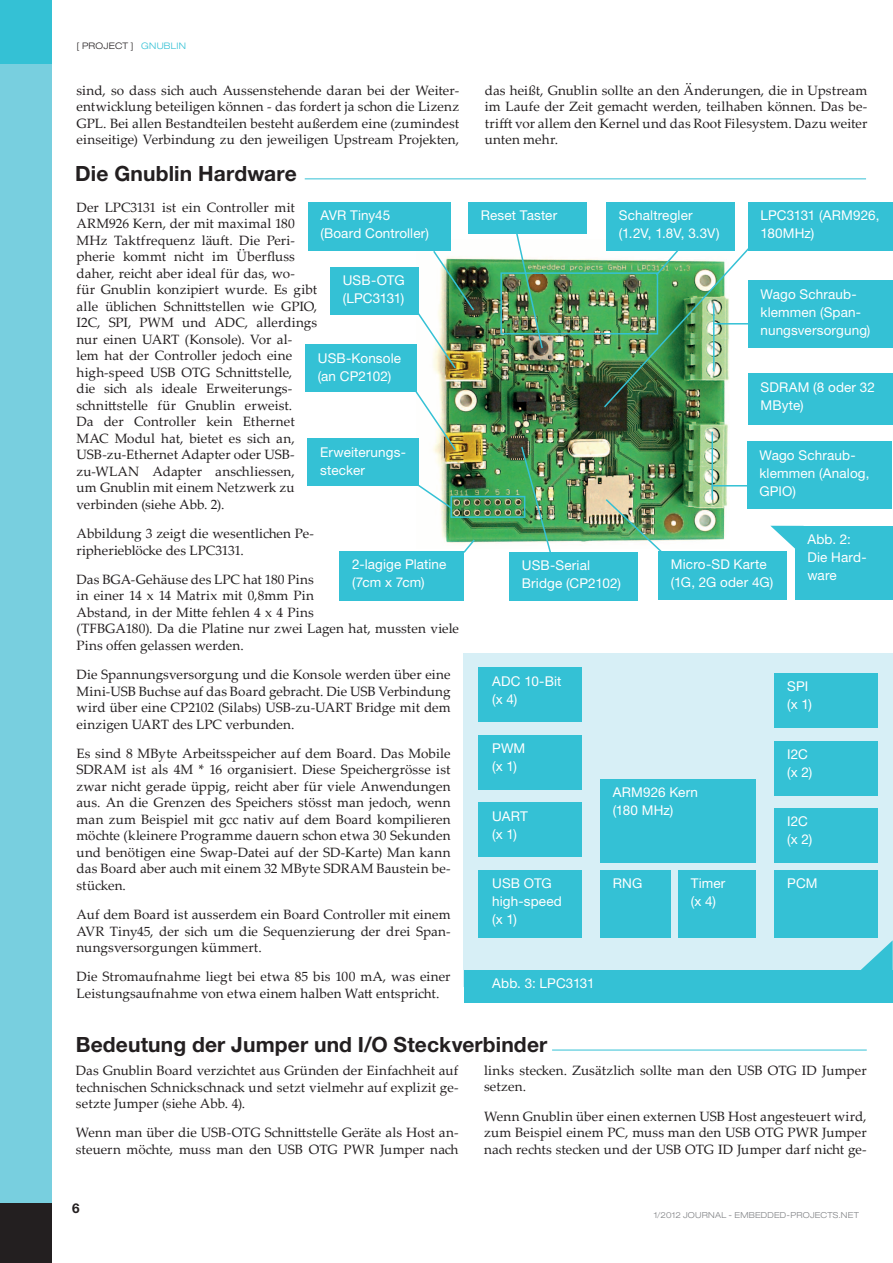
<style>
.page{position:relative;width:893px;height:1263px;background:#fff}
.page>*{position:absolute;margin:0;border:0;box-sizing:border-box;transform-origin:0 0}
.t1{font:700 21px "Helvetica Neue LT Std";letter-spacing:.005em;color:#231f20}
.t2{font:13.5px/16.5px "Palatino Linotype";letter-spacing:.005em;color:#231f20;text-align:justify}
.t3{font:13.5px/18px "Helvetica Neue LT Std";letter-spacing:.01em;color:#fff}
.t4{font:700 13.5px "Helvetica Neue LT Std";color:#231f20}
.t5{font:300 expanded 9px "Helvetica Neue LT Std";letter-spacing:.03em;color:#231f20}
.t6{font:300 expanded 8.25px "Helvetica Neue LT Std";letter-spacing:.025em;color:#808285}
.s1{color:#34c1d5}
</style>
<div class="page">
<div style="left:0;top:64px;width:51px;height:1139px;background:#78cfdf"></div>
<div style="left:0;top:0;width:51px;height:64px;background:#34c1d5"></div>
<div style="left:0;top:1203px;width:51px;height:60px;background:#231f20"></div>
<svg style="left:770px;top:526px;width:25px;height:23px"></svg>
<hr style="left:305px;top:178px;width:561px;height:1px;background:#34c1d5">
<hr style="left:552px;top:1050px;width:315px;height:1px;background:#34c1d5">
<img style="left:434px;top:239px;width:295px;height:306px">
<div style="left:308px;top:202px;width:142px;height:49px;background:#34c1d5"></div>
<img style="left:413px;top:249px;width:63px;height:121px">
<div style="left:330px;top:267px;width:89px;height:48px;background:#34c1d5"></div>
<div style="left:500px;top:272px;width:158px;height:62px;border:2px solid #34c1d5"></div>
<svg style="left:415px;top:389px;width:42px;height:63px"></svg>
<div style="left:305px;top:345px;width:112px;height:47px;background:#34c1d5"></div>
<img style="left:514px;top:234px;width:30px;height:116px">
<div style="left:468px;top:202px;width:118px;height:32px;background:#34c1d5"></div>
<svg style="left:418px;top:479px;width:36px;height:31px"></svg>
<div style="left:308px;top:438px;width:111px;height:48px;background:#34c1d5"></div>
<div style="left:450px;top:496px;width:75px;height:22px;border:2px solid #34c1d5"></div>
<div style="left:748px;top:202px;width:145px;height:49px;background:#34c1d5"></div>
<div style="left:606px;top:202px;width:129px;height:49px;background:#34c1d5"></div>
<img style="left:602px;top:239px;width:156px;height:170px">
<div style="left:509px;top:552px;width:129px;height:49px;background:#34c1d5"></div>
<div style="left:339px;top:551px;width:125px;height:50px;background:#34c1d5"></div>
<hr style="left:713px;top:303px;width:1px;height:68px;background:#34c1d5">
<hr style="left:711px;top:432px;width:2px;height:68px;background:#34c1d5">
<div style="left:748px;top:281px;width:145px;height:67px;background:#34c1d5"></div>
<div style="left:747px;top:441px;width:144px;height:68px;background:#34c1d5"></div>
<hr style="left:713px;top:323px;width:40px;height:1px;background:#34c1d5">
<hr style="left:711px;top:485px;width:42px;height:1px;background:#34c1d5">
<div style="left:748px;top:374px;width:145px;height:51px;background:#34c1d5"></div>
<div style="left:658px;top:551px;width:129px;height:49px;background:#34c1d5"></div>
<img style="left:604px;top:497px;width:60px;height:54px">
<img style="left:520px;top:445px;width:34px;height:107px">
<svg style="left:462px;top:538px;width:14px;height:15px"></svg>
<div style="left:464px;top:653px;width:429px;height:333px;background:#d7eff6"></div>
<div style="left:478px;top:667px;width:104px;height:55px;background:#34c1d5"></div>
<div style="left:478px;top:735px;width:104px;height:55px;background:#34c1d5"></div>
<div style="left:478px;top:802px;width:104px;height:55px;background:#34c1d5"></div>
<div style="left:478px;top:870px;width:104px;height:67px;background:#34c1d5"></div>
<div style="left:600px;top:870px;width:71px;height:67px;background:#34c1d5"></div>
<div style="left:678px;top:870px;width:77px;height:67px;background:#34c1d5"></div>
<div style="left:774px;top:870px;width:104px;height:67px;background:#34c1d5"></div>
<div style="left:774px;top:673px;width:104px;height:55px;background:#34c1d5"></div>
<div style="left:774px;top:741px;width:104px;height:54px;background:#34c1d5"></div>
<div style="left:774px;top:808px;width:104px;height:55px;background:#34c1d5"></div>
<div style="left:600px;top:779px;width:155px;height:84px;background:#34c1d5"></div>
<div style="left:464px;top:970px;width:429px;height:33px;background:#34c1d5"></div>
<svg style="left:861px;top:940px;width:32px;height:30px"></svg>
<div style="left:795px;top:526px;width:98px;height:74px;background:#34c1d5"></div>
<p class="t5" style="left:77px;top:40px;width:111px">[ PROJECT ] <span class="s1">GNUBLIN</span></p>
<p class="t2" style="left:77px;top:82px;width:384px">sind, so dass sich auch Aussenstehende daran bei der Weiter&shy;entwicklung beteiligen können - das fordert ja schon die Lizenz GPL. Bei allen Bestandteilen besteht außerdem eine (zumindest einseitige) Verbindung zu den jeweiligen Upstream Projekten,</p>
<p class="t2" style="left:485px;top:82px;width:384px">das heißt, Gnublin sollte an den Änderungen, die in Upstream im Laufe der Zeit gemacht werden, teilhaben können. Das be&shy;trifft vor allem den Kernel und das Root Filesystem. Dazu weiter unten mehr.</p>
<h1 class="t1" style="left:75px;top:160px;width:223px">Die Gnublin Hardware</h1>
<p class="t2" style="left:77px;top:198px;width:242px;text-align:left">Der LPC3131 ist ein Controller mit ARM926 Kern, der mit maximal 180<br>MHz Taktfrequenz läuft. Die Peri&shy;pherie kommt nicht im Überfluss daher, reicht aber ideal für das, wo-<br>für Gnublin konzipiert wurde. Es gibt alle üblichen Schnittstellen wie GPIO, I2C, SPI, PWM und ADC, allerdings nur einen UART (Konsole). Vor al&shy;lem hat der Controller jedoch eine high-speed USB OTG Schnittstelle,<br>die sich als ideale Erweiterungs&shy;schnittstelle für Gnublin erweist.<br>Da der Controller kein Ethernet MAC Modul hat, bietet es sich an, USB-zu-Ethernet Adapter oder USB&shy;zu-WLAN Adapter anschliessen, um Gnublin mit einem Netzwerk zu verbinden (siehe Abb. 2).</p>
<p class="t2" style="left:77px;top:525px;width:239px">Abbildung 3 zeigt die wesentlichen Pe&shy;ripherieblöcke des LPC3131.</p>
<p class="t2" style="left:77px;top:570px;width:384px;text-align:left">Das BGA-Gehäuse des LPC hat 180 Pins<br>in einer 14 x 14 Matrix mit 0,8mm Pin<br>Abstand, in der Mitte fehlen 4 x 4 Pins<br>(TFBGA180). Da die Platine nur zwei Lagen hat, mussten viele Pins offen gelassen werden.</p>
<p class="t2" style="left:77px;top:666px;width:376px">Die Spannungsversorgung und die Konsole werden über eine Mini-USB Buchse auf das Board gebracht. Die USB Verbindung wird über eine CP2102 (Silabs) USB-zu-UART Bridge mit dem einzigen UART des LPC verbunden.</p>
<p class="t2" style="left:77px;top:744px;width:376px">Es sind 8 MByte Arbeitsspeicher auf dem Board. Das Mobile SDRAM ist als 4M * 16 organisiert. Diese Speichergrösse ist zwar nicht gerade üppig, reicht aber für viele Anwendungen aus. An die Grenzen des Speichers stösst man jedoch, wenn man zum Beispiel mit gcc nativ auf dem Board kompilieren möchte (kleinere Programme dauern schon etwa 30 Sekunden und benötigen eine Swap-Datei auf der SD-Karte) Man kann das Board aber auch mit einem 32 MByte SDRAM Baustein be&shy;stücken.</p>
<p class="t2" style="left:77px;top:906px;width:376px">Auf dem Board ist ausserdem ein Board Controller mit einem AVR Tiny45, der sich um die Sequenzierung der drei Span&shy;nungsversorgungen kümmert.</p>
<p class="t2" style="left:77px;top:968px;width:376px">Die Stromaufnahme liegt bei etwa 85 bis 100 mA, was einer<br>Leistungsaufnahme von etwa einem halben Watt entspricht.</p>
<p class="t3" style="left:320px;top:206px;width:110px">AVR Tiny45 (Board Controller)</p>
<p class="t3" style="left:343px;top:271px;width:63px">USB-OTG (LPC3131)</p>
<p class="t3" style="left:318px;top:349px;width:85px">USB-Konsole (an CP2102)</p>
<p class="t3" style="left:320px;top:443px;width:87px">Erweiterungs&shy;stecker</p>
<p class="t3" style="left:352px;top:555px;width:96px">2-lagige Platine (7cm x 7cm)</p>
<p class="t3" style="left:481px;top:206px;width:78px">Reset Taster</p>
<p class="t3" style="left:619px;top:206px;width:102px">Schaltregler (1.2V, 1.8V, 3.3V)</p>
<p class="t3" style="left:760px;top:206px;width:121px">LPC3131 (ARM926,<br>180MHz)</p>
<p class="t3" style="left:760px;top:285px;width:111px">Wago Schraub&shy;klemmen (Span&shy;nungsversorgung)</p>
<p class="t3" style="left:760px;top:378px;width:116px">SDRAM (8 oder 32<br>MByte)</p>
<p class="t3" style="left:759px;top:445px;width:111px">Wago Schraub&shy;klemmen (Analog,<br>GPIO)</p>
<p class="t3" style="left:522px;top:556px;width:100px">USB-Serial<br>Bridge (CP2102)</p>
<p class="t3" style="left:671px;top:555px;width:104px">Micro-SD Karte (1G, 2G oder 4G)</p>
<p class="t3" style="left:807px;top:530px;width:61px">Abb. 2:<br>Die Hard&shy;ware</p>
<p class="t3" style="left:492px;top:671px;width:71px">ADC 10-Bit (x 4)</p>
<p class="t3" style="left:492px;top:739px;width:35px">PWM (x 1)</p>
<p class="t3" style="left:492px;top:806px;width:37px">UART (x 1)</p>
<p class="t3" style="left:492px;top:874px;width:71px">USB OTG high-speed (x 1)</p>
<p class="t3" style="left:613px;top:874px;width:31px">RNG</p>
<p class="t3" style="left:691px;top:874px;width:36px">Timer (x 4)</p>
<p class="t3" style="left:787px;top:874px;width:32px">PCM</p>
<p class="t3" style="left:787px;top:677px;width:26px">SPI (x 1)</p>
<p class="t3" style="left:787px;top:745px;width:27px">I2C (x 2)</p>
<p class="t3" style="left:787px;top:812px;width:27px">I2C (x 2)</p>
<p class="t3" style="left:613px;top:783px;width:87px">ARM926 Kern (180 MHz)</p>
<p class="t3" style="left:492px;top:974px;width:104px">Abb. 3: LPC3131</p>
<h1 class="t1" style="left:76px;top:1031px;width:473px">Bedeutung der Jumper und I/O Steckverbinder</h1>
<p class="t2" style="left:76px;top:1062px;width:384px">Das Gnublin Board verzichtet aus Gründen der Einfachheit auf technischen Schnickschnack und setzt vielmehr auf explizit ge&shy;setzte Jumper (siehe Abb. 4).</p>
<p class="t2" style="left:76px;top:1124px;width:384px">Wenn man über die USB-OTG Schnittstelle Geräte als Host an&shy;steuern möchte, muss man den USB OTG PWR Jumper nach</p>
<p class="t4" style="left:72px;top:1200px;width:9px">6</p>
<p class="t2" style="left:484px;top:1061px;width:384px">links stecken. Zusätzlich sollte man den USB OTG ID Jumper setzen.</p>
<p class="t2" style="left:484px;top:1107px;width:384px">Wenn Gnublin über einen externen USB Host angesteuert wird, zum Beispiel einem PC, muss man den USB OTG PWR Jumper nach rechts stecken und der USB OTG ID Jumper darf nicht ge-</p>
<p class="t6" style="left:654px;top:1210px;width:207px">1/2012 JOURNAL - EMBEDDED-PROJECTS.NET</p>
</div>
